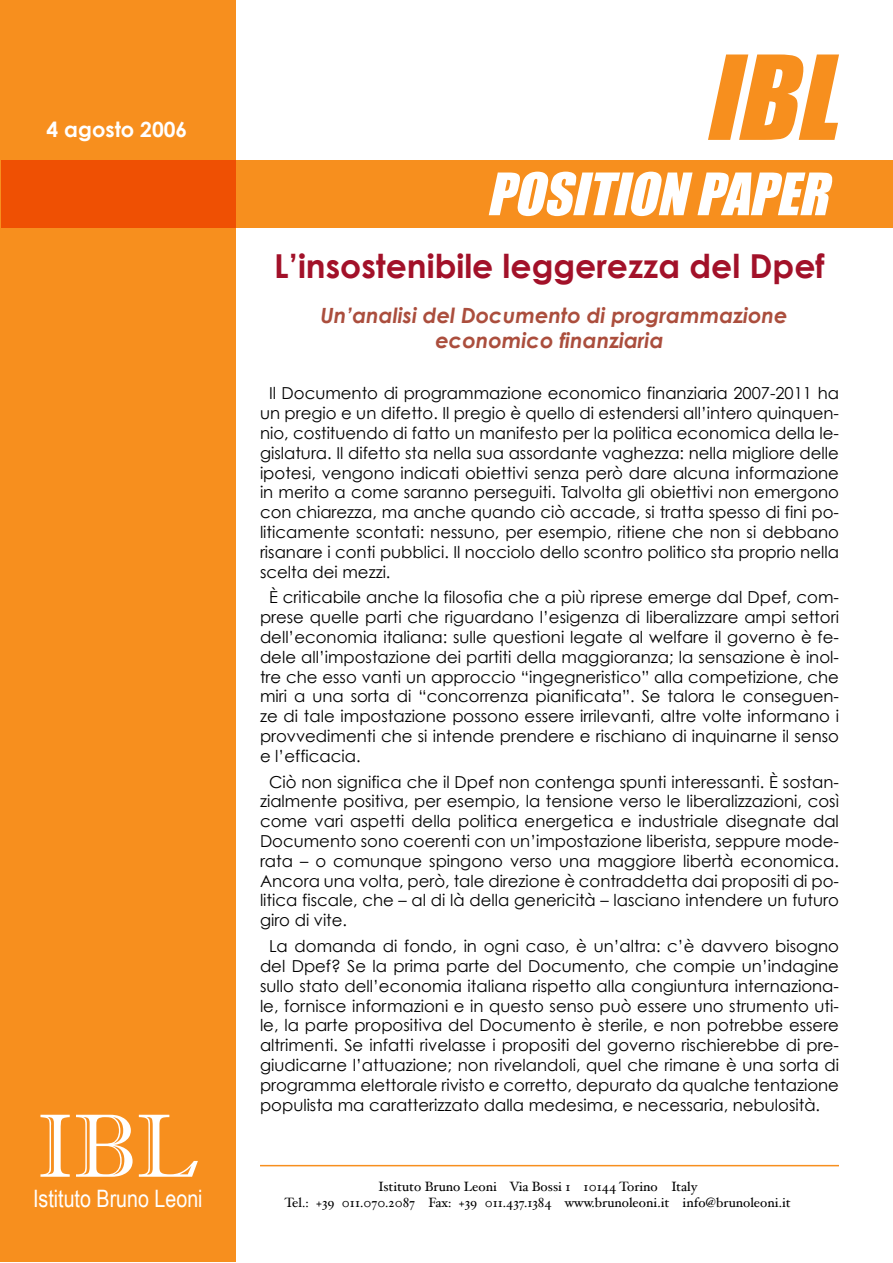
<style>
.page{position:relative;width:893px;height:1263px;background:#fff}
.page>*{position:absolute;margin:0;border:0;box-sizing:border-box;transform-origin:0 0}
.t1{font:italic 108px "Impact";color:#f78f1e}
.t2{font:90px "Imprint MT Shadow";color:#fff}
.t3{font:italic 54px "Impact";color:#fff}
.t4{font:700 33px "Century Gothic";color:#a21129}
.t5{font:24px "Arial Narrow";color:#fff}
.t6{font:italic 700 21px/25.2px "Century Gothic";color:#ab4e3d;text-align:center}
.t7{font:700 21px "Century Gothic";color:#fff}
.t8{font:16.5px/19.8px "Century Gothic";color:#000;text-align:justify}
.t9{font:13.5px/16.2px "Hoefler Text";color:#000;text-align:center}
</style>
<div class="page">
<div style="left:0;top:1px;width:236px;height:1261px;background:#f78f1e"></div>
<svg style="left:2px;top:161px;width:891px;height:67px;background:#f47e16"></svg>
<hr style="left:260px;top:1165px;width:579px;height:1px;background:#f78f1e">
<p class="t7" style="left:47px;top:116px;width:142px">4 agosto 2006</p>
<h2 class="t2" style="left:37px;top:1093px;width:164px">IBL</h2>
<h3 class="t5" style="left:33px;top:1185px;width:171px">Istituto Bruno Leoni</h3>
<h1 class="t1" style="left:703px;top:31px;width:161px">IBL</h1>
<h3 class="t3" style="left:486px;top:161px;width:356px">POSITION PAPER</h3>
<h3 class="t4" style="left:274px;top:246px;width:552px">L’insostenibile leggerezza del Dpef</h3>
<p class="t6" style="left:320px;top:302px;width:469px">Un’analisi del Documento di programmazione economico finanziaria</p>
<p class="t8" style="left:260px;top:383px;width:580px;text-indent:9px">Il Documento di programmazione economico finanziaria 2007-2011 ha un pregio e un difetto. Il pregio è quello di estendersi all’intero quinquen&shy;nio, costituendo di fatto un manifesto per la politica economica della le&shy;gislatura. Il difetto sta nella sua assordante vaghezza: nella migliore delle ipotesi, vengono indicati obiettivi senza però dare alcuna informazione in merito a come saranno perseguiti. Talvolta gli obiettivi non emergono con chiarezza, ma anche quando ciò accade, si tratta spesso di fini po&shy;liticamente scontati: nessuno, per esempio, ritiene che non si debbano risanare i conti pubblici. Il nocciolo dello scontro politico sta proprio nella scelta dei mezzi.</p>
<p class="t8" style="left:260px;top:587px;width:580px;text-indent:9px">È criticabile anche la filosofia che a più riprese emerge dal Dpef, com&shy;prese quelle parti che riguardano l’esigenza di liberalizzare ampi settori dell’economia italiana: sulle questioni legate al welfare il governo è fe&shy;dele all’impostazione dei partiti della maggioranza; la sensazione è inol&shy;tre che esso vanti un approccio “ingegneristico” alla competizione, che miri a una sorta di “concorrenza pianificata”. Se talora le conseguen&shy;ze di tale impostazione possono essere irrilevanti, altre volte informano i provvedimenti che si intende prendere e rischiano di inquinarne il senso e l’efficacia.</p>
<p class="t8" style="left:260px;top:771px;width:580px;text-indent:9px">Ciò non significa che il Dpef non contenga spunti interessanti. È sostan&shy;zialmente positiva, per esempio, la tensione verso le liberalizzazioni, così come vari aspetti della politica energetica e industriale disegnate dal Documento sono coerenti con un’impostazione liberista, seppure mode&shy;rata – o comunque spingono verso una maggiore libertà economica.<br>Ancora una volta, però, tale direzione è contraddetta dai propositi di po&shy;litica fiscale, che – al di là della genericità – lasciano intendere un futuro giro di vite.</p>
<p class="t8" style="left:260px;top:936px;width:580px;text-indent:9px">La domanda di fondo, in ogni caso, è un’altra: c’è davvero bisogno del Dpef? Se la prima parte del Documento, che compie un’indagine sullo stato dell’economia italiana rispetto alla congiuntura internaziona&shy;le, fornisce informazioni e in questo senso può essere uno strumento uti&shy;le, la parte propositiva del Documento è sterile, e non potrebbe essere altrimenti. Se infatti rivelasse i propositi del governo rischierebbe di pre&shy;giudicarne l’attuazione; non rivelandoli, quel che rimane è una sorta di programma elettorale rivisto e corretto, depurato da qualche tentazione populista ma caratterizzato dalla medesima, e necessaria, nebulosità.</p>
<p class="t9" style="left:284px;top:1178px;width:508px">Istituto Bruno Leoni – Via Bossi 1 – 10144 Torino – Italy<br>Tel.: (+39) 011.070.2087 – Fax: (+39) 011.437.1384 – www.brunoleoni.it – info@brunoleoni.it</p>
</div>
